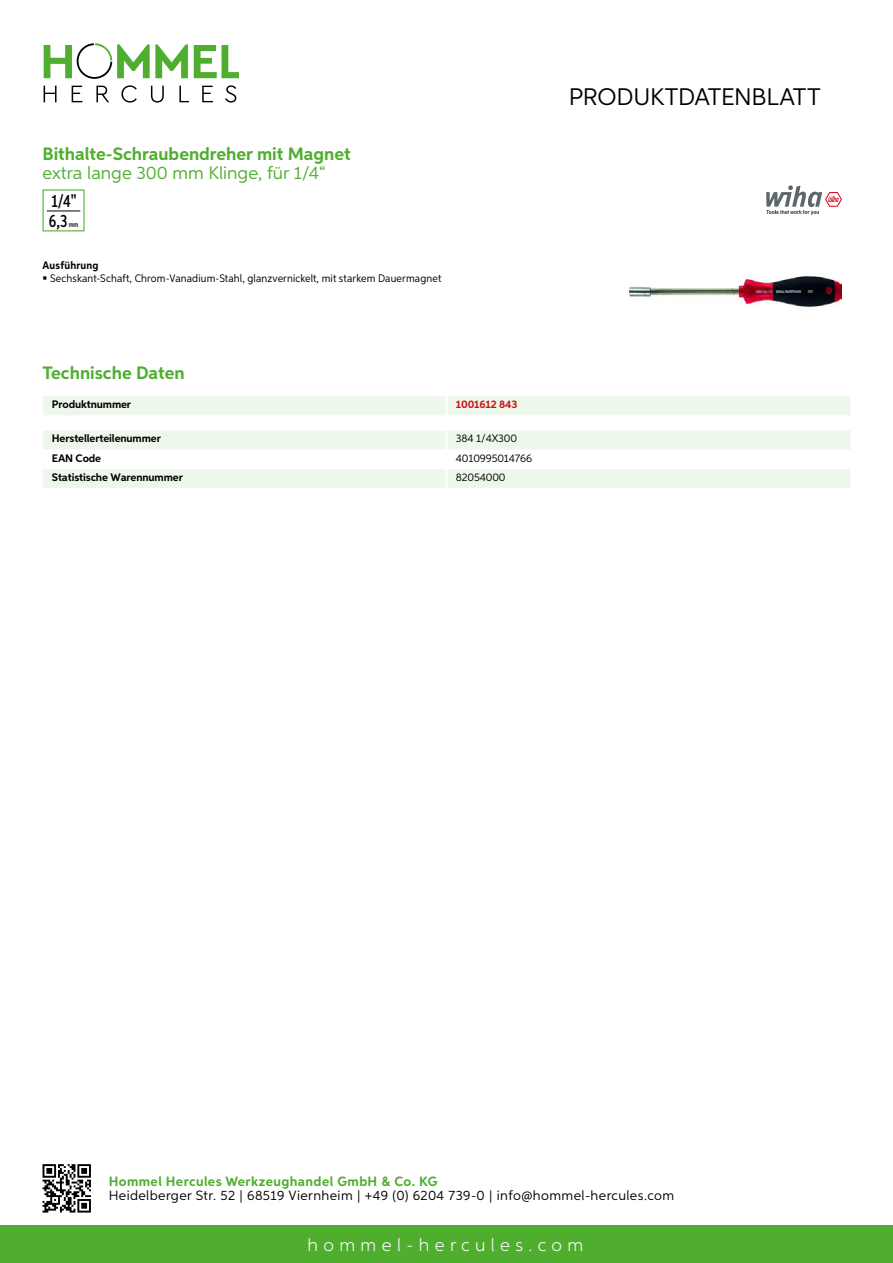
<style>
.page{position:relative;width:893px;height:1263px;background:#fff}
.page>*{position:absolute;margin:0;border:0;box-sizing:border-box;transform-origin:0 0}
.t1{font:24px "Aspira";letter-spacing:-.01em;color:#000}
.t2{font:700 18px "Aspira";color:#50ae2f}
.t3{font:18px "Aspira";color:#50ae2f}
.t4{font:300 18px "Aspira";letter-spacing:.3em;color:#fff}
.t5{font:500 17.85px/20.4px "Aspira XX Nar";color:#000}
.t6{font:13.5px "Aspira";letter-spacing:.03em;color:#000}
.t7{font:700 13.5px "Aspira";letter-spacing:.03em;color:#50ae2f}
.t8{font:10.95px "Aspira Nar";letter-spacing:.015em;color:#000}
.t9{font:700 10.95px "Aspira";letter-spacing:-.01em;color:#000}
.t10{font:10.95px "Aspira";letter-spacing:-.01em;color:#000}
.t11{font:700 10.95px "Aspira";letter-spacing:-.01em;color:#cd1013}
.t12{font:700 10.95px "Aspira Nar";letter-spacing:.02em;color:#000}
.t13{font:500 7.35px "Aspira XX Nar";color:#000}
</style>
<div class="page">
<div style="left:0;top:1226px;width:893px;height:37px;background:#50ae2f"></div>
<svg style="left:43px;top:1164px;width:48px;height:48px"></svg>
<svg style="left:194px;top:45px;width:45px;height:33px"></svg>
<svg style="left:44px;top:43px;width:144px;height:36px"></svg>
<svg style="left:44px;top:86px;width:13px;height:16px"></svg>
<svg style="left:72px;top:86px;width:10px;height:16px"></svg>
<svg style="left:96px;top:86px;width:13px;height:16px"></svg>
<svg style="left:121px;top:85px;width:16px;height:18px"></svg>
<svg style="left:151px;top:86px;width:13px;height:17px"></svg>
<svg style="left:179px;top:86px;width:10px;height:16px"></svg>
<svg style="left:202px;top:86px;width:11px;height:16px"></svg>
<svg style="left:225px;top:85px;width:11px;height:18px"></svg>
<div style="left:43px;top:396px;width:807px;height:19px;background:#eef7eb"></div>
<hr style="left:445px;top:396px;width:3px;height:19px;background:#fff">
<svg style="left:43px;top:431px;width:807px;height:57px"></svg>
<hr style="left:445px;top:469px;width:3px;height:19px;background:#fff">
<svg style="left:43px;top:189px;width:42px;height:42px"></svg>
<hr style="left:47px;top:211px;width:33px;height:1px;background:#000">
<img style="left:629px;top:276px;width:213px;height:32px">
<svg style="left:766px;top:185px;width:76px;height:30px"></svg>
<h2 class="t2" style="left:43px;top:142px;width:310px">Bithalte-Schraubendreher mit Magnet</h2>
<h2 class="t3" style="left:43px;top:162px;width:285px">extra lange 300 mm Klinge, für 1/4“</h2>
<h3 class="t5" style="left:49px;top:191px;width:29px">1/4"<br>6,3</h3>
<p class="t13" style="left:69px;top:220px;width:11px">mm</p>
<p class="t12" style="left:43px;top:259px;width:58px">Ausführung</p>
<p class="t8" style="left:50px;top:272px;width:393px">Sechskant-Schaft, Chrom-Vanadium-Stahl, glanzvernickelt, mit starkem Dauermagnet</p>
<h2 class="t2" style="left:43px;top:362px;width:144px">Technische Daten</h2>
<p class="t9" style="left:52px;top:397px;width:81px">Produktnummer</p>
<p class="t11" style="left:456px;top:397px;width:63px">1001612 843</p>
<p class="t9" style="left:52px;top:432px;width:111px">Herstellerteilenummer</p>
<p class="t10" style="left:456px;top:432px;width:63px">384 1/4X300</p>
<p class="t9" style="left:52px;top:451px;width:51px">EAN Code</p>
<p class="t10" style="left:456px;top:451px;width:78px">4010995014766</p>
<p class="t9" style="left:52px;top:470px;width:132px">Statistische Warennummer</p>
<p class="t10" style="left:456px;top:470px;width:51px">82054000</p>
<h1 class="t1" style="left:569px;top:82px;width:253px">Produktdatenblatt</h1>
<p class="t7" style="left:109px;top:1172px;width:330px">Hommel Hercules Werkzeughandel GmbH &amp; Co. KG</p>
<p class="t6" style="left:109px;top:1187px;width:567px">Heidelberger Str. 52 | 68519 Viernheim | +49 (0) 6204 739-0 | info@hommel-hercules.com</p>
<h2 class="t4" style="left:307px;top:1234px;width:277px">hommel-hercules.com</h2>
</div>
